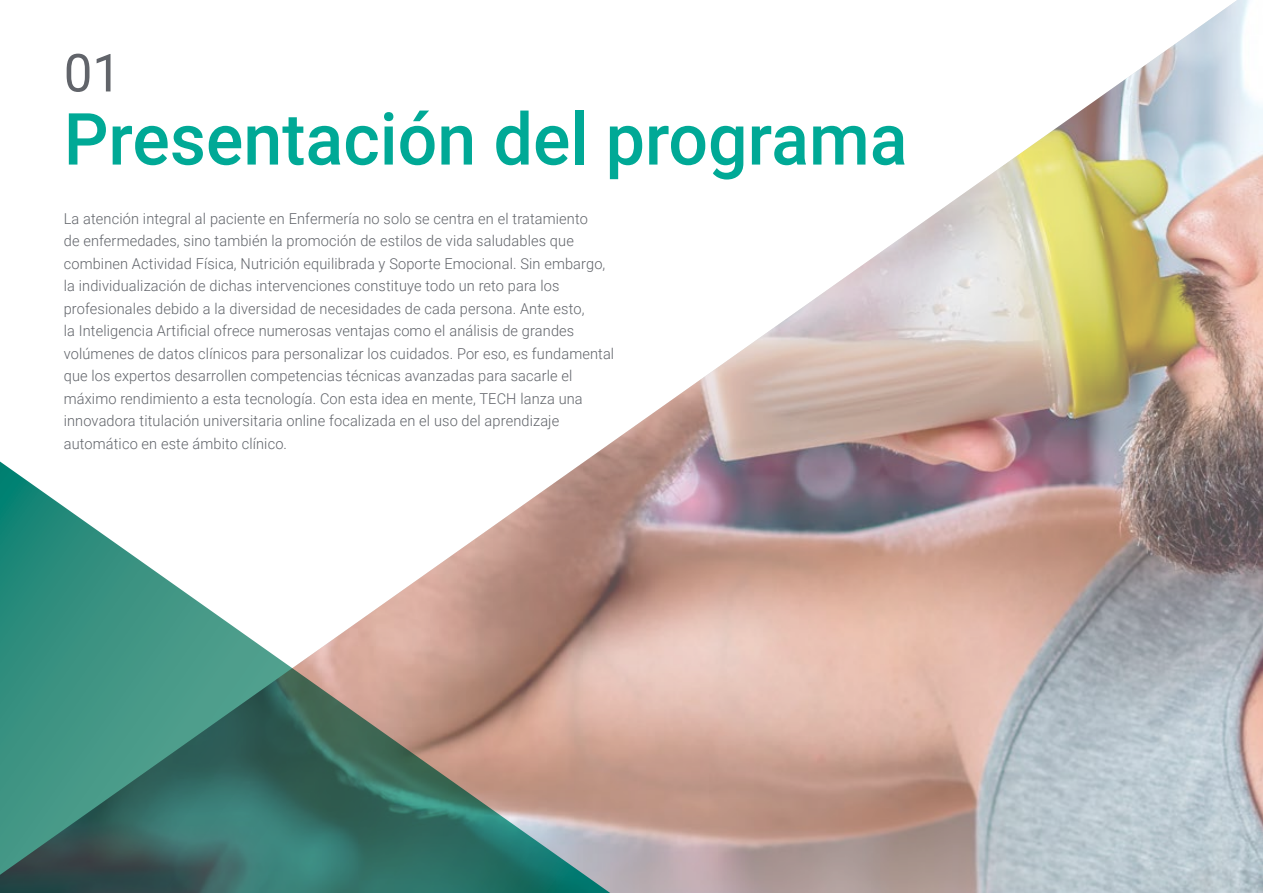
<style>
.page{position:relative;width:1263px;height:893px;background:#fff}
.page>*{position:absolute;margin:0;border:0;box-sizing:border-box;transform-origin:0 0}
.t1{font:500 72px "Roboto";color:#00a996}
.t2{font:52.5px "Roboto";color:#61646a}
.t3{font:300 15px/22.5px "Roboto";letter-spacing:.01em;color:#61646a}
</style>
<div class="page">
<img style="left:607px;top:0;width:656px;height:893px">
<svg style="left:0;top:446px;width:640px;height:447px"></svg>
<h2 class="t2" style="left:64px;top:36px;width:59px">01</h2>
<h1 class="t1" style="left:64px;top:89px;width:845px">Presentación del programa</h1>
<p class="t3" style="left:64px;top:207px;width:552px">La atención integral al paciente en Enfermería no solo se centra en el tratamiento<br>de enfermedades, sino también la promoción de estilos de vida saludables que combinen Actividad Física, Nutrición equilibrada y Soporte Emocional. Sin embargo, la individualización de dichas intervenciones constituye todo un reto para los profesionales debido a la diversidad de necesidades de cada persona. Ante esto,<br>la Inteligencia Artificial ofrece numerosas ventajas como el análisis de grandes volúmenes de datos clínicos para personalizar los cuidados. Por eso, es fundamental que los expertos desarrollen competencias técnicas avanzadas para sacarle el máximo rendimiento a esta tecnología. Con esta idea en mente, TECH lanza una innovadora titulación universitaria online focalizada en el uso del aprendizaje automático en este ámbito clínico.</p>
</div>
